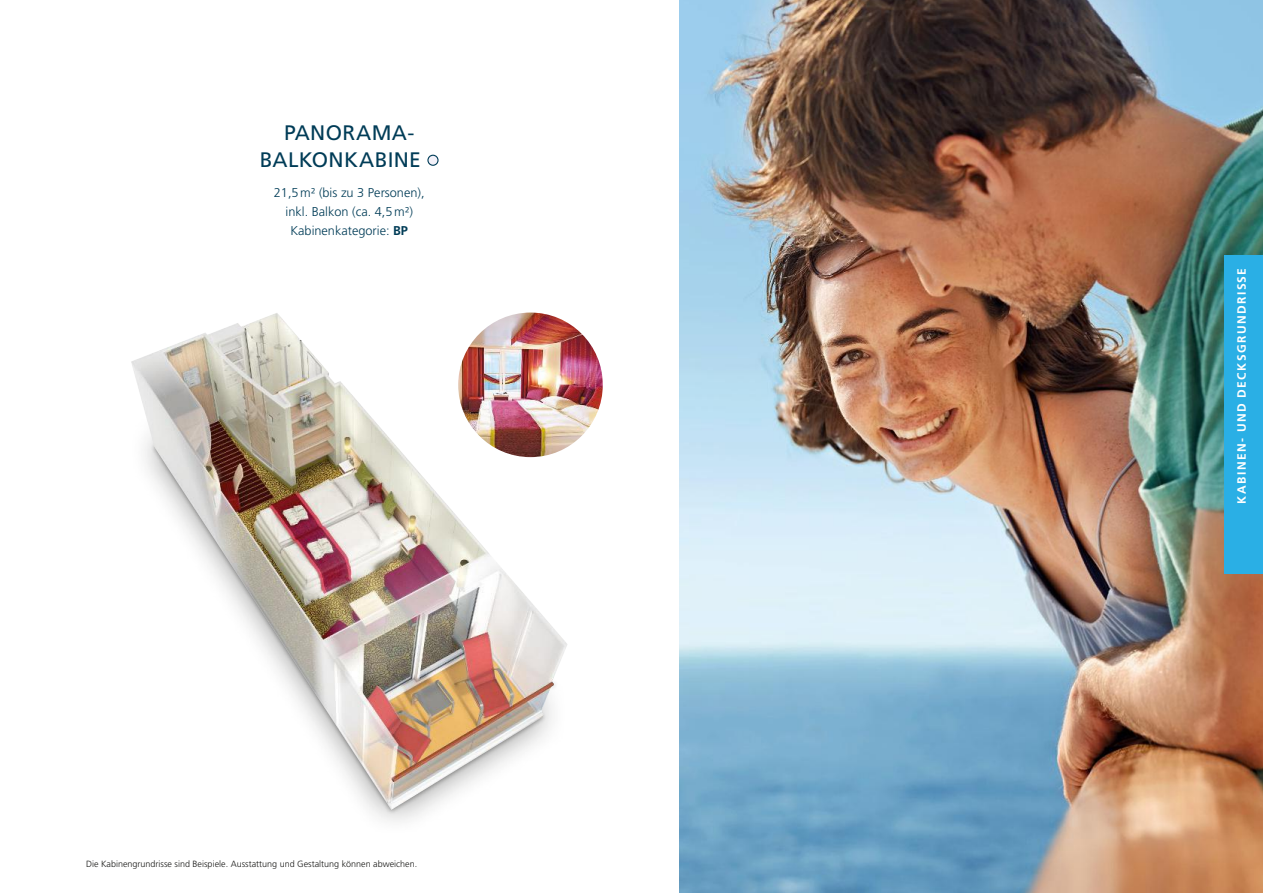
<style>
.page{position:relative;width:1263px;height:893px;background:#fff}
.page>*{position:absolute;margin:0;border:0;box-sizing:border-box;transform-origin:0 0}
.t1{font:21px/27px "Frutiger LT";letter-spacing:.015em;color:#003c57}
.t2{font:300 12.75px/19.2px "Frutiger LT";color:#003c57;text-align:center}
.t3{font:700 12px "Frutiger LT";letter-spacing:.12em;color:#fff}
.t4{font:300 9px "Frutiger LT";color:#1a1a18}
.s1{font-weight:700}
</style>
<div class="page">
<img style="left:679px;top:0;width:584px;height:893px">
<img style="left:131px;top:313px;width:437px;height:497px">
<img style="left:458px;top:313px;width:145px;height:144px;border-radius:72px">
<div style="left:1225px;top:255px;width:38px;height:319px;background:#2aafe5"></div>
<div style="left:428px;top:155px;width:10px;height:10px;background:#f3f1f9;border-radius:50%"></div>
<div style="left:427px;top:155px;width:12px;height:11px;border:1px solid #003c57;border-radius:50%"></div>
<h1 class="t1" style="left:260px;top:120px;width:163px;text-indent:24px">PANORAMA-<br>BALKONKABINE</h1>
<h2 class="t2" style="left:274px;top:183px;width:152px">21,5m² (bis zu 3 Personen), inkl. Balkon (ca. 4,5m²)<br>Kabinenkategorie: <span class="s1">BP</span></h2>
<p class="t4" style="left:86px;top:859px;width:333px">Die Kabinengrundrisse sind Beispiele. Ausstattung und Gestaltung können abweichen.</p>
<h3 class="t3" style="left:1235px;top:504px;width:238px;rotate:-90deg">KABINEN- UND DECKSGRUNDRISSE</h3>
</div>
